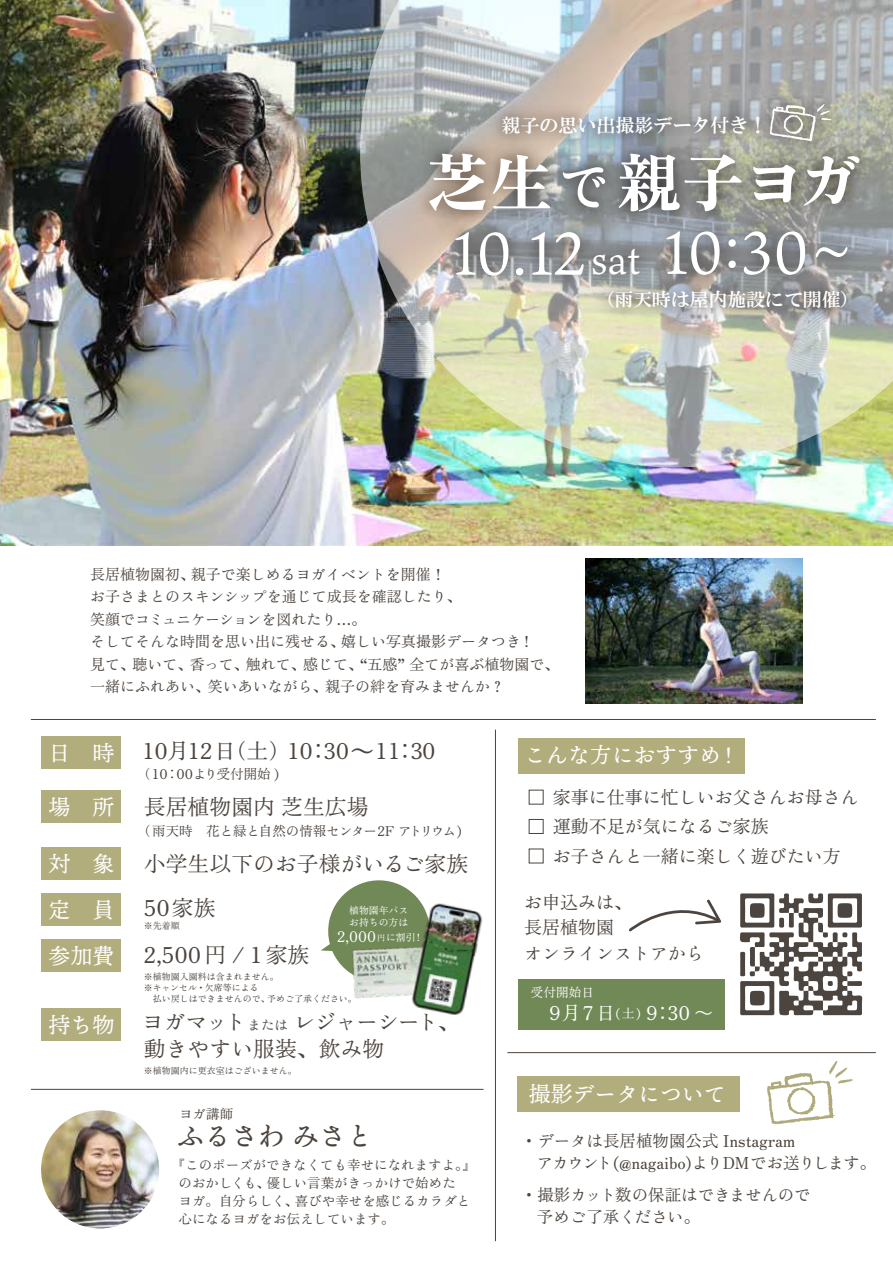
<style>
.page{position:relative;width:893px;height:1263px;background:#fff}
.page>*{position:absolute;margin:0;border:0;box-sizing:border-box;transform-origin:0 0}
.t1{font:63.75px "Zen Antique Soft";letter-spacing:-.02em;color:#fff}
.t2{font:60px "Ten Mincho Text";color:#fff}
.t3{font:27px "Ten Mincho Text";color:#4c443e}
.t4{font:21.9px/27px "Zen Old Mincho";color:#4c443e}
.t5{font:21.9px "Ten Mincho Text";color:#fff}
.t6{font:19.05px "HG Mincho E";color:#fff}
.t7{font:19.05px "Zen Old Mincho";letter-spacing:.08em;color:#fff}
.t8{font:18.9px "HG Mincho E";color:#fff}
.t9{font:18px/29.4px "Zen Old Mincho";color:#4c443e}
.t10{font:16.5px/22.5px "Zen Old Mincho";color:#4c443e}
.t11{font:15px/22.5px "Zen Old Mincho";color:#4c443e}
.t12{font:14.7px "Zen Old Mincho";color:#fff}
.t13{font:13.5px/18px "Zen Old Mincho";color:#4c443e}
.t14{font:12.9px "Zen Old Mincho";color:#fff}
.t15{font:12.6px "Zen Old Mincho";color:#fff}
.t16{font:9.9px/12.3px "Zen Old Mincho";color:#fff}
.t17{font:9px/10.5px "Zen Old Mincho";color:#4c443e}
.s1{font-size:52.8px}
.s2{font-size:39.6px}
.s3{font-family:"Ten Mincho Text"}
.s4{font-size:8.1px}
.s5{font-size:9.9px}
.s6{font-size:13.5px}
.s7{font-family:"Toppan Bunkyu Midashi Go Std EB"}
</style>
<div class="page">
<img style="left:0;top:0;width:893px;height:546px">
<img style="left:360px;top:0;width:533px;height:467px">
<img style="left:403px;top:128px;width:136px;height:120px">
<img style="left:629px;top:125px;width:254px;height:123px">
<img style="left:539px;top:157px;width:90px;height:59px">
<img style="left:430px;top:199px;width:194px;height:161px">
<img style="left:641px;top:192px;width:233px;height:167px">
<img style="left:569px;top:216px;width:94px;height:122px">
<img style="left:585px;top:559px;width:218px;height:145px">
<img style="left:41px;top:1110px;width:118px;height:118px;border-radius:59px">
<hr style="left:31px;top:719px;width:845px;height:1px;background:#4c443e">
<hr style="left:31px;top:1089px;width:453px;height:1px;background:#4c443e">
<hr style="left:507px;top:1052px;width:369px;height:1px;background:#4c443e">
<div style="left:41px;top:736px;width:80px;height:33px;background:#b2ad7d"></div>
<div style="left:41px;top:847px;width:80px;height:33px;background:#b2ad7d"></div>
<div style="left:41px;top:939px;width:80px;height:33px;background:#b2ad7d"></div>
<div style="left:41px;top:1008px;width:80px;height:33px;background:#b2ad7d"></div>
<div style="left:518px;top:738px;width:226px;height:36px;background:#b2ad7d"></div>
<div style="left:518px;top:1076px;width:222px;height:35px;background:#b2ad7d"></div>
<div style="left:41px;top:893px;width:80px;height:33px;background:#b2ad7d"></div>
<div style="left:41px;top:790px;width:80px;height:33px;background:#b2ad7d"></div>
<div style="left:518px;top:979px;width:207px;height:51px;background:#708956"></div>
<div style="left:529px;top:819px;width:14px;height:15px;border:1px solid #4c443e"></div>
<hr style="left:495px;top:730px;width:1px;height:511px;background:#4c443e">
<svg style="left:740px;top:893px;width:123px;height:122px"></svg>
<div style="left:750px;top:903px;width:15px;height:15px;background:#4c443e;border-radius:50%"></div>
<div style="left:838px;top:903px;width:14px;height:15px;background:#4c443e;border-radius:50%"></div>
<div style="left:750px;top:991px;width:15px;height:14px;background:#4c443e;border-radius:50%"></div>
<svg style="left:629px;top:899px;width:92px;height:32px"></svg>
<img style="left:321px;top:882px;width:162px;height:133px">
<img style="left:479px;top:93px;width:268px;height:64px">
<img style="left:747px;top:82px;width:107px;height:82px">
<svg style="left:769px;top:104px;width:62px;height:37px;background:#aeada4"></svg>
<svg style="left:767px;top:1061px;width:86px;height:63px"></svg>
<p class="t6" style="left:502px;top:115px;width:267px">親子の思い出撮影データ付き！</p>
<h1 class="t1" style="left:426px;top:145px;width:436px">芝生<span class="s1">で</span>親子ヨガ</h1>
<h2 class="t2" style="left:452px;top:218px;width:401px">10.12 <span class="s2">sat</span> 10:30~</h2>
<p class="t8" style="left:596px;top:290px;width:265px">（雨天時は屋内施設にて開催）</p>
<p class="t11" style="left:90px;top:563px;width:471px">長居植物園初、親子で楽しめるヨガイベントを開催！<br>お子さまとのスキンシップを通じて成長を確認したり、<br>笑顔でコミュニケーションを図れたり…。<br>そしてそんな時間を思い出に残せる、嬉しい写真撮影データつき！<br>見て、聴いて、香って、触れて、感じて、“五感” 全てが喜ぶ植物園で、一緒にふれあい、笑いあいながら、親子の絆を育みませんか？</p>
<h3 class="t5" style="left:49px;top:741px;width:67px">日　時</h3>
<h3 class="t4" style="left:143px;top:738px;width:294px">10月12日（土）10：30<span class="s3">～</span>11：30</h3>
<p class="t13" style="left:137px;top:766px;width:143px">（10：00より受付開始 )</p>
<h3 class="t5" style="left:49px;top:794px;width:67px">場　所</h3>
<h3 class="t4" style="left:144px;top:794px;width:226px">長居植物園内 芝生広場</h3>
<p class="t13" style="left:137px;top:822px;width:326px">（雨天時　花と緑と自然の情報センター2F アトリウム)</p>
<h3 class="t5" style="left:49px;top:852px;width:67px">対　象</h3>
<h3 class="t4" style="left:144px;top:851px;width:326px">小学生以下のお子様がいるご家族</h3>
<h3 class="t5" style="left:49px;top:897px;width:67px">定　員</h3>
<h3 class="t4" style="left:144px;top:895px;width:73px">50家族</h3>
<p class="t16" style="left:349px;top:904px;width:61px">植物園年パスお持ちの方は</p>
<p class="t12" style="left:337px;top:927px;width:87px">2,000<span class="s4">円</span><span class="s5">に割引！</span></p>
<p class="t17" style="left:144px;top:920px;width:37px">※先着順</p>
<h3 class="t5" style="left:49px;top:943px;width:67px">参加費</h3>
<h3 class="t4" style="left:144px;top:943px;width:167px">2,500円 / 1 家族</h3>
<p class="t17" style="left:144px;top:972px;width:136px">※植物園入園料は含まれません。</p>
<h3 class="t5" style="left:49px;top:1012px;width:67px">持ち物</h3>
<p class="t17" style="left:144px;top:983px;width:214px">※キャンセル・欠席等による<br>　払い戻しはできませんので、予めご了承ください。</p>
<h3 class="t4" style="left:142px;top:1009px;width:319px">ヨガマット<span class="s6">または</span>レジャーシート、動きやすい服装、飲み物</h3>
<p class="t17" style="left:144px;top:1065px;width:154px">※植物園内に更衣室はございません。</p>
<p class="t13" style="left:179px;top:1105px;width:56px">ヨガ講師</p>
<h3 class="t3" style="left:177px;top:1121px;width:197px">ふるさわ みさと</h3>
<p class="t13" style="left:179px;top:1157px;width:299px;text-indent:-7px">『このポーズができなくても幸せになれますよ。』のおかしくも、優しい言葉がきっかけで始めた<br>ヨガ。自分らしく、喜びや幸せを感じるカラダと心になるヨガをお伝えしています。</p>
<h3 class="t5" style="left:524px;top:743px;width:216px">こんな方におすすめ！</h3>
<p class="t9" style="left:553px;top:783px;width:307px">家事に仕事に忙しいお父さんお母さん運動不足が気になるご家族<br>お子さんと一緒に楽しく遊びたい方</p>
<p class="t9" style="left:524px;top:890px;width:181px;line-height:25.5px">お申込みは、<br>長居植物園<br>オンラインストアから</p>
<p class="t15" style="left:531px;top:984px;width:65px">受付開始日</p>
<p class="t7" style="left:549px;top:1001px;width:67px">9月7日</p>
<p class="t7" style="left:646px;top:1001px;width:68px">9：30 <span class="s7">～</span></p>
<p class="t14" style="left:616px;top:1006px;width:26px">(土)</p>
<h3 class="t5" style="left:529px;top:1081px;width:198px">撮影データについて</h3>
<p class="t10" style="left:537px;top:1130px;width:341px;text-indent:-16px">・データは長居植物園公式 Instagram<br>アカウント(@nagaibo)よりDMでお送りします。</p>
<p class="t10" style="left:537px;top:1184px;width:275px;text-indent:-16px">・撮影カット数の保証はできませんので予めご了承ください。</p>
</div>
